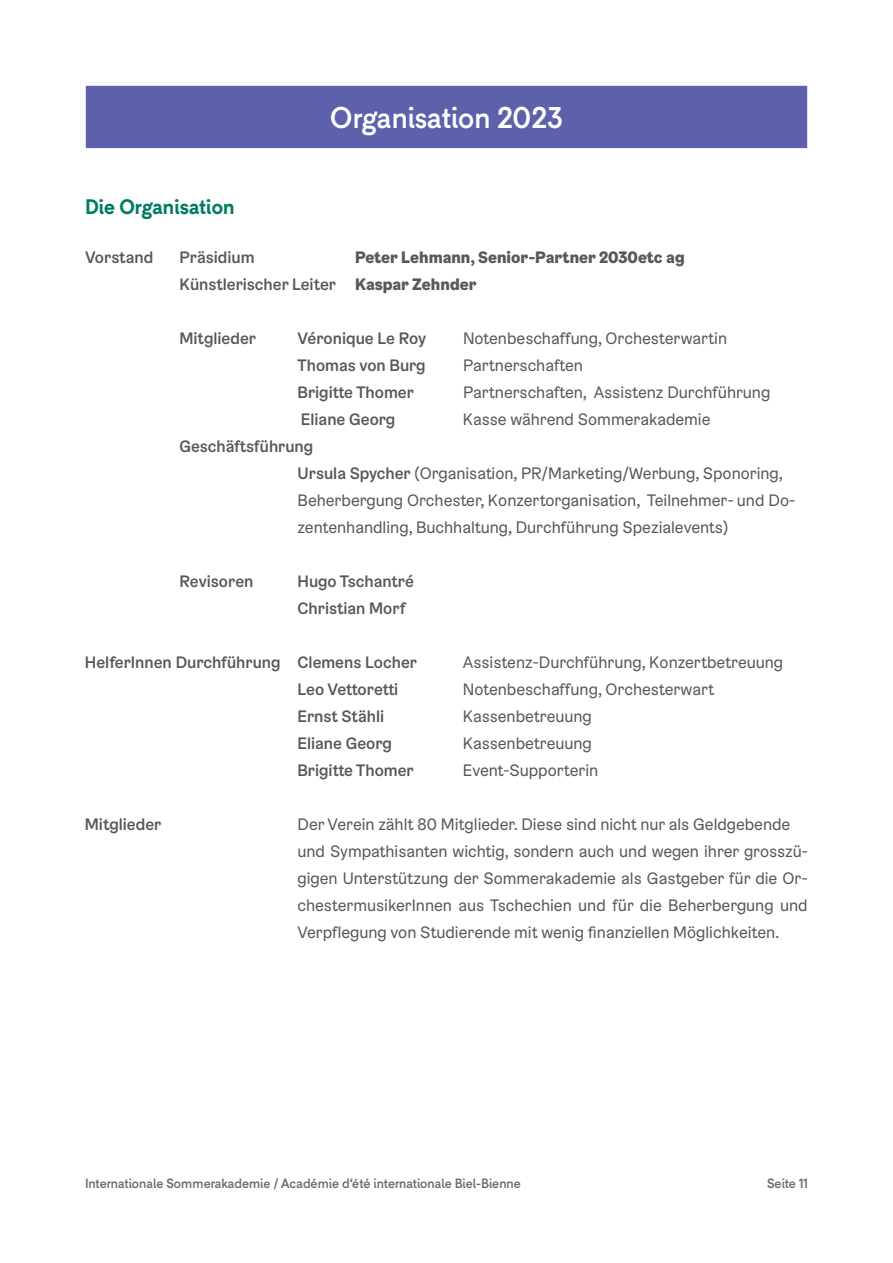
<style>
.page{position:relative;width:893px;height:1263px;background:#fff}
.page>*{position:absolute;margin:0;border:0;box-sizing:border-box;transform-origin:0 0}
.t1{font:500 30px "G Gpopulaire";color:#fff}
.t2{font:700 21px "G Gpopulaire";color:#007d61}
.t3{font:16.5px/27px "G Groyal";color:#57585a}
.t4{font:500 16.5px/27px "G Groyal";color:#57585a}
.t5{font:700 16.5px/27px "G Groyal";color:#57585a}
.t6{font:500 13.5px "G Gpopulaire";color:#6c6d70}
.s1{font-weight:500}
</style>
<div class="page">
<div style="left:85px;top:85px;width:723px;height:64px;background:#5d60ab"></div>
<div style="left:84px;top:84px;width:725px;height:66px;border:2px solid #fff"></div>
<h1 class="t1" style="left:330px;top:98px;width:234px">Organisation 2023</h1>
<p class="t2" style="left:85px;top:193px;width:151px">Die Organisation</p>
<p class="t4" style="left:85px;top:243px;width:70px">Vorstand</p>
<p class="t4" style="left:180px;top:243px;width:76px">Präsidium</p>
<p class="t5" style="left:180px;top:243px;width:507px;text-indent:176px">Peter Lehmann, Senior-Partner 2030etc ag<br><span class="s1">Künstlerischer Leiter</span> Kaspar Zehnder</p>
<p class="t4" style="left:180px;top:324px;width:78px">Mitglieder</p>
<p class="t4" style="left:298px;top:324px;width:130px">Véronique Le Roy</p>
<p class="t3" style="left:463px;top:325px;width:266px">Notenbeschaffung, Orchesterwartin</p>
<p class="t4" style="left:298px;top:351px;width:130px">Thomas von Burg</p>
<p class="t3" style="left:463px;top:352px;width:121px">Partnerschaften</p>
<p class="t4" style="left:298px;top:378px;width:118px">Brigitte Thomer</p>
<p class="t3" style="left:463px;top:379px;width:309px">Partnerschaften, Assistenz Durchführung</p>
<p class="t4" style="left:301px;top:405px;width:96px">Eliane Georg</p>
<p class="t3" style="left:463px;top:405px;width:249px">Kasse während Sommerakademie</p>
<p class="t3" style="left:298px;top:432px;width:499px;text-indent:-118px"><span class="s1">Geschäftsführung<br>Ursula Spycher</span> (Organisation, PR/Marketing/Werbung, Sponoring, Beherbergung Orchester, Konzertorganisation, Teilnehmer- und Do&shy;zentenhandling, Buchhaltung, Durchführung Spezialevents)</p>
<p class="t4" style="left:179px;top:567px;width:76px">Revisoren</p>
<p class="t4" style="left:298px;top:567px;width:118px">Hugo Tschantré<br>Christian Morf</p>
<p class="t4" style="left:85px;top:648px;width:334px">HelferInnen Durchführung Clemens Locher</p>
<p class="t3" style="left:463px;top:648px;width:322px">Assistenz-Durchführung, Konzertbetreuung</p>
<p class="t4" style="left:298px;top:675px;width:102px">Leo Vettoretti</p>
<p class="t3" style="left:463px;top:675px;width:253px">Notenbeschaffung, Orchesterwart</p>
<p class="t4" style="left:297px;top:702px;width:88px">Ernst Stähli</p>
<p class="t3" style="left:463px;top:702px;width:131px">Kassenbetreuung</p>
<p class="t4" style="left:297px;top:729px;width:96px">Eliane Georg</p>
<p class="t3" style="left:463px;top:729px;width:131px">Kassenbetreuung</p>
<p class="t4" style="left:297px;top:756px;width:118px">Brigitte Thomer</p>
<p class="t3" style="left:463px;top:756px;width:137px">Event-Supporterin</p>
<p class="t4" style="left:85px;top:810px;width:78px">Mitglieder</p>
<p class="t3" style="left:297px;top:810px;width:512px">Der Verein zählt 80 Mitglieder. Diese sind nicht nur als Geldgebende und Sympathisanten wichtig, sondern auch und wegen ihrer grosszü&shy;gigen Unterstützung der Sommerakademie als Gastgeber für die Or&shy;chestermusikerInnen aus Tschechien und für die Beherbergung und Verpflegung von Studierende mit wenig finanziellen Möglichkeiten.</p>
<p class="t6" style="left:85px;top:1174px;width:437px">Internationale Sommerakademie / Académie d‘été internationale Biel-Bienne</p>
<p class="t6" style="left:767px;top:1174px;width:42px">Seite 11</p>
</div>
